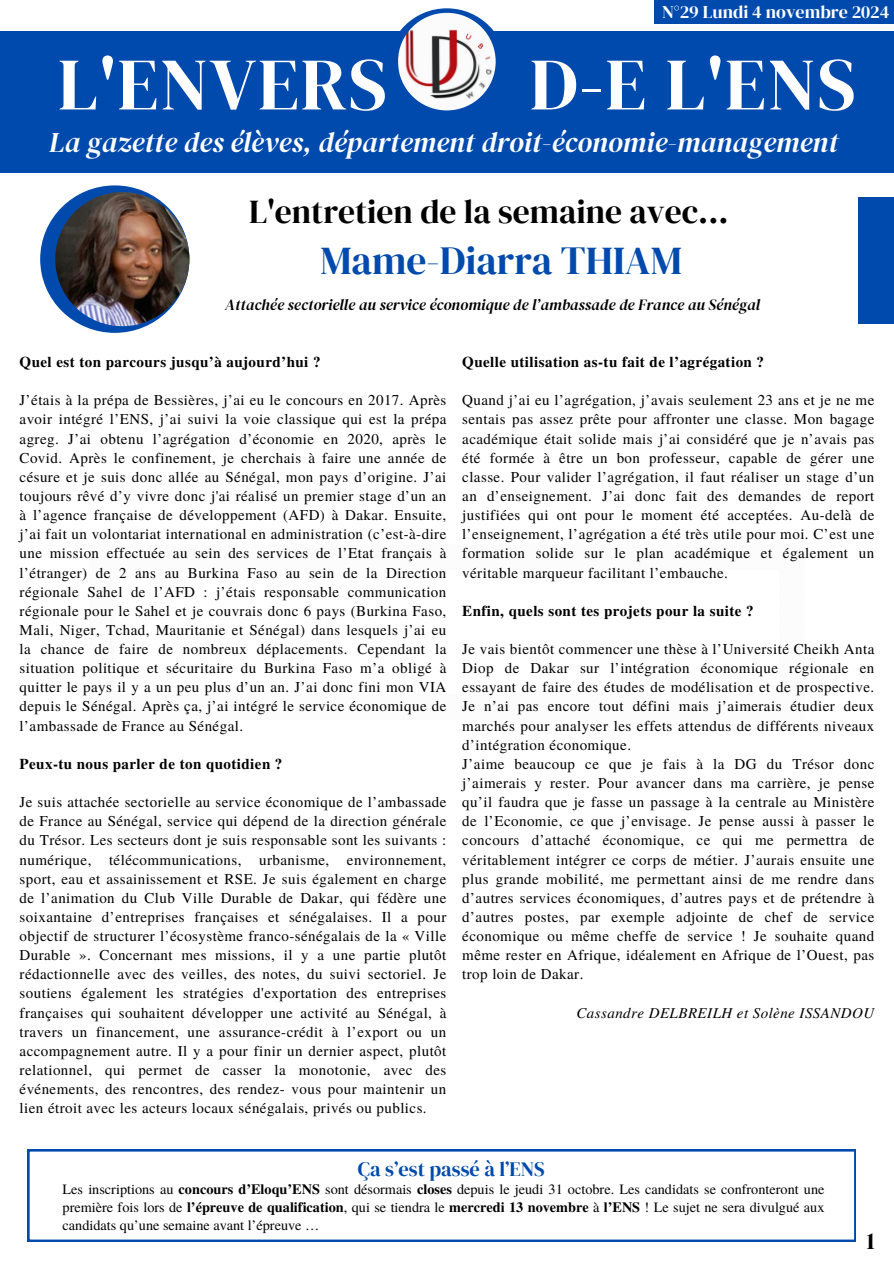
<style>
.page{position:relative;width:894px;height:1264px;background:#fff}
.page>*{position:absolute;margin:0;border:0;box-sizing:border-box;transform-origin:0 0}
.t1{font:73.8px "DM Serif Display";letter-spacing:.02em;color:#fff}
.t2{font:39.45px "DM Serif Display";color:#004aad}
.t3{font:33.45px "DM Serif Display";color:#000}
.t4{font:italic 28.5px "DM Serif Display";color:#fff}
.t5{font:24px "DM Serif Display";color:#000}
.t6{font:20.4px "DM Serif Display";color:#004aad}
.t7{font:18px "DM Serif Display";color:#fff}
.t8{font:italic 15.6px "DM Serif Display";color:#000}
.t9{font:15px/19.2px "Te X Gyre Termes";letter-spacing:.03em;color:#000;text-align:justify}
.t10{font:700 15px "Te X Gyre Termes";letter-spacing:.03em;color:#000}
.t11{font:italic 15px "Te X Gyre Termes";letter-spacing:.03em;color:#000}
.t12{font:14.25px/18px "Te X Gyre Termes";color:#000;text-align:justify}
.s1{font-weight:700}
</style>
<div class="page">
<div style="left:0;top:31px;width:893px;height:141px;background:#004aad"></div>
<div style="left:654px;top:0;width:239px;height:24px;background:#004aad"></div>
<div style="left:387px;top:8px;width:119px;height:120px;background:#004aad;border-radius:50%"></div>
<img style="left:398px;top:13px;width:97px;height:97px;border-radius:50%">
<div style="left:857px;top:198px;width:36px;height:126px;background:#004aad"></div>
<div style="left:40px;top:185px;width:149px;height:148px;background:#004aad;border-radius:50%"></div>
<img style="left:55px;top:192px;width:134px;height:134px;border-radius:50%">
<svg style="left:27px;top:1149px;width:828px;height:92px"></svg>
<h5 class="t7" style="left:662px;top:0;width:229px">N°29 Lundi 4 novembre 2024</h5>
<h2 class="t1" style="left:58px;top:33px;width:330px">L'ENVERS</h2>
<h2 class="t1" style="left:529px;top:33px;width:327px">D-E L'ENS</h2>
<p class="t4" style="left:49px;top:122px;width:790px">La gazette des élèves, département droit-économie-management</p>
<h1 class="t3" style="left:249px;top:188px;width:480px">L'entretien de la semaine avec...</h1>
<h1 class="t2" style="left:320px;top:233px;width:363px">Mame-Diarra THIAM</h1>
<h3 class="t8" style="left:225px;top:293px;width:536px">Attachée sectorielle au service économique de l’ambassade de France au Sénégal</h3>
<p class="t10" style="left:20px;top:350px;width:302px">Quel est ton parcours jusqu’à aujourd’hui ?</p>
<h6 class="t9" style="left:20px;top:390px;width:428px">J’étais à la prépa de Bessières, j’ai eu le concours en 2017. Après avoir intégré l’ENS, j’ai suivi la voie classique qui est la prépa agreg. J’ai obtenu l’agrégation d’économie en 2020, après le Covid. Après le confinement, je cherchais à faire une année de césure et je suis donc allée au Sénégal, mon pays d’origine. J’ai toujours rêvé d’y vivre donc j'ai réalisé un premier stage d’un an à l’agence française de développement (AFD) à Dakar. Ensuite, j’ai fait un volontariat international en administration (c’est-à-dire une mission effectuée au sein des services de l’Etat français à l’étranger) de 2 ans au Burkina Faso au sein de la Direction régionale Sahel de l’AFD : j’étais responsable communication régionale pour le Sahel et je couvrais donc 6 pays (Burkina Faso, Mali, Niger, Tchad, Mauritanie et Sénégal) dans lesquels j’ai eu la chance de faire de nombreux déplacements. Cependant la situation politique et sécuritaire du Burkina Faso m’a obligé à quitter le pays il y a un peu plus d’un an. J’ai donc fini mon VIA depuis le Sénégal. Après ça, j’ai intégré le service économique de l’ambassade de France au Sénégal.</h6>
<p class="t10" style="left:20px;top:752px;width:264px">Peux-tu nous parler de ton quotidien ?</p>
<h6 class="t9" style="left:20px;top:791px;width:428px">Je suis attachée sectorielle au service économique de l’ambassade de France au Sénégal, service qui dépend de la direction générale du Trésor. Les secteurs dont je suis responsable sont les suivants : numérique, télécommunications, urbanisme, environnement, sport, eau et assainissement et RSE. Je suis également en charge de l’animation du Club Ville Durable de Dakar, qui fédère une soixantaine d’entreprises françaises et sénégalaises. Il a pour objectif de structurer l’écosystème franco-sénégalais de la « Ville Durable ». Concernant mes missions, il y a une partie plutôt rédactionnelle avec des veilles, des notes, du suivi sectoriel. Je soutiens également les stratégies d'exportation des entreprises françaises qui souhaitent développer une activité au Sénégal, à travers un financement, une assurance-crédit à l’export ou un accompagnement autre. Il y a pour finir un dernier aspect, plutôt relationnel, qui permet de casser la monotonie, avec des événements, des rencontres, des rendez- vous pour maintenir un lien étroit avec les acteurs locaux sénégalais, privés ou publics.</h6>
<h6 class="t10" style="left:462px;top:350px;width:303px">Quelle utilisation as-tu fait de l’agrégation ?</h6>
<p class="t9" style="left:462px;top:390px;width:413px">Quand j’ai eu l’agrégation, j’avais seulement 23 ans et je ne me sentais pas assez prête pour affronter une classe. Mon bagage académique était solide mais j’ai considéré que je n’avais pas été formée à être un bon professeur, capable de gérer une classe. Pour valider l’agrégation, il faut réaliser un stage d’un an d’enseignement. J’ai donc fait des demandes de report justifiées qui ont pour le moment été acceptées. Au-delà de l’enseignement, l’agrégation a été très utile pour moi. C’est une formation solide sur le plan académique et également un véritable marqueur facilitant l’embauche.</p>
<h6 class="t10" style="left:462px;top:599px;width:293px">Enfin, quels sont tes projets pour la suite ?</h6>
<p class="t9" style="left:462px;top:638px;width:413px">Je vais bientôt commencer une thèse à l’Université Cheikh Anta Diop de Dakar sur l’intégration économique régionale en essayant de faire des études de modélisation et de prospective.<br>Je n’ai pas encore tout défini mais j’aimerais étudier deux marchés pour analyser les effets attendus de différents niveaux d’intégration économique.</p>
<p class="t9" style="left:462px;top:753px;width:413px">J’aime beaucoup ce que je fais à la DG du Trésor donc j’aimerais y rester. Pour avancer dans ma carrière, je pense qu’il faudra que je fasse un passage à la centrale au Ministère de l’Economie, ce que j’envisage. Je pense aussi à passer le concours d’attaché économique, ce qui me permettra de véritablement intégrer ce corps de métier. J’aurais ensuite une plus grande mobilité, me permettant ainsi de me rendre dans d’autres services économiques, d’autres pays et de prétendre à d’autres postes, par exemple adjointe de chef de service économique ou même cheffe de service ! Je souhaite quand même rester en Afrique, idéalement en Afrique de l’Ouest, pas trop loin de Dakar.</p>
<p class="t11" style="left:576px;top:1001px;width:299px">Cassandre DELBREILH et Solène ISSANDOU</p>
<p class="t6" style="left:358px;top:1154px;width:188px">Ça s’est passé à l’ENS</p>
<p class="t12" style="left:63px;top:1179px;width:763px">Les inscriptions au <span class="s1">concours d’Eloqu’ENS</span> sont désormais <span class="s1">closes</span> depuis le jeudi 31 octobre. Les candidats se confronteront une première fois lors de <span class="s1">l’épreuve de qualification</span>, qui se tiendra le <span class="s1">mercredi 13 novembre</span> à <span class="s1">l’ENS</span> ! Le sujet ne sera divulgué aux candidats qu’une semaine avant l’épreuve …</p>
<h4 class="t5" style="left:866px;top:1224px;width:10px">1</h4>
</div>
